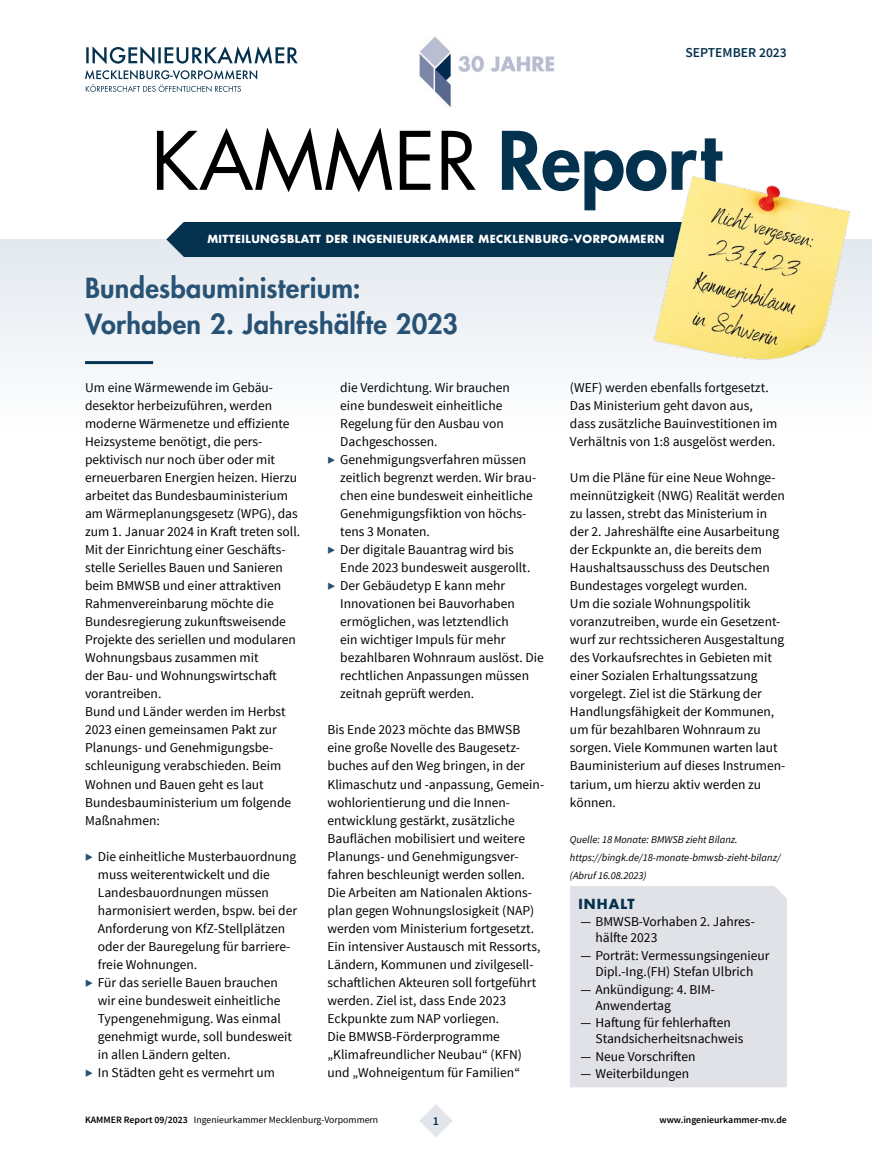
<style>
.page{position:relative;width:872px;height:1170px;background:#fff}
.page>*{position:absolute;margin:0;border:0;box-sizing:border-box;transform-origin:0 0}
.t1{font:78.3px "Futura Std";color:#000}
.Überschrift_1{font:800 27px "Futura Std";letter-spacing:.01em;color:#255072}
.t2{font:600 13.65px "Source Sans Pro";color:#04314e}
.Absatz{font:13.5px/18px "Source Sans Pro";color:#000}
.t3{font:700 13.5px "Futura Std";letter-spacing:.08em;color:#04314e}
.t4{font:600 12px "Source Sans Pro";color:#04314e}
.t5{font:700 10.95px "Futura Std";letter-spacing:.04em;color:#fff}
.Autor_Unterzeile{font:italic 10.5px/18px "Source Sans Pro";color:#000}
.t6{font:9.75px "Source Sans Pro";color:#000}
.t7{font:600 9.75px "Source Sans Pro";color:#000}
.s1{font-weight:800;color:#04314e}
.s2{color:#255072}
.s3{font-weight:600}
</style>
<div class="page">
<svg style="left:419px;top:1104px;width:34px;height:33px"></svg>
<div style="left:0;top:239px;width:872px;height:192px;background:linear-gradient(to bottom,#e2e8ef,#fdfdfe)"></div>
<svg style="left:86px;top:46px;width:212px;height:18px"></svg>
<svg style="left:85px;top:70px;width:172px;height:22px"></svg>
<div style="left:184px;top:222px;width:504px;height:35px;background:#04314e"></div>
<svg style="left:166px;top:222px;width:18px;height:35px"></svg>
<div style="left:570px;top:886px;width:217px;height:201px;background:#e0e2e8"></div>
<img style="left:419px;top:36px;width:136px;height:71px">
<img style="left:647px;top:176px;width:225px;height:193px">
<p class="t2" style="left:685px;top:44px;width:103px">SEPTEMBER 2023</p>
<p class="t1" style="left:151px;top:111px;width:571px">KAMMER <span class="s1">Report</span></p>
<p class="t5" style="left:207px;top:232px;width:458px">MITTEILUNGSBLATT DER INGENIEURKAMMER MECKLENBURG-VORPOMMERN</p>
<p class="Überschrift_1" style="left:85px;top:271px;width:277px">Bundesbauministerium:</p>
<p class="Überschrift_1" style="left:85px;top:307px;width:375px">Vorhaben 2. Jahreshälfte 2023</p>
<p class="Absatz" style="left:85px;top:379px;width:216px">Um eine Wärmewende im Gebäu&shy;desektor herbeizuführen, werden moderne Wärmenetze und effiziente Heizsysteme benötigt, die pers&shy;pektivisch nur noch über oder mit erneuerbaren Energien heizen. Hierzu arbeitet das Bundesbauministerium am Wärmeplanungsgesetz (WPG), das zum 1. Januar 2024 in Kraft treten soll.</p>
<p class="Absatz" style="left:85px;top:541px;width:212px">Mit der Einrichtung einer Geschäfts&shy;stelle Serielles Bauen und Sanieren beim BMWSB und einer attraktiven<br>Rahmenvereinbarung möchte die<br>Bundesregierung zukunftsweisende<br>Projekte des seriellen und modularen<br>Wohnungsbaus zusammen mit<br>der Bau- und Wohnungswirtschaft vorantreiben.</p>
<p class="Absatz" style="left:85px;top:703px;width:208px">Bund und Länder werden im Herbst<br>2023 einen gemeinsamen Pakt zur<br>Planungs- und Genehmigungsbe&shy;schleunigung verabschieden. Beim<br>Wohnen und Bauen geht es laut<br>Bundesbauministerium um folgende<br>Maßnahmen:</p>
<p class="Absatz" style="left:98px;top:847px;width:201px;text-indent:-13px"><span class="s2">▶</span> Die einheitliche Musterbauordnung muss weiterentwickelt und die<br>Landesbauordnungen müssen harmonisiert werden, bspw. bei der<br>Anforderung von KfZ-Stellplätzen oder der Bauregelung für barriere&shy;freie Wohnungen.</p>
<p class="Absatz" style="left:98px;top:973px;width:196px;text-indent:-13px"><span class="s2">▶</span> Für das serielle Bauen brauchen wir eine bundesweit einheitliche<br>Typengenehmigung. Was einmal genehmigt wurde, soll bundesweit in allen Ländern gelten.</p>
<p class="Absatz" style="left:85px;top:1063px;width:191px"><span class="s2">▶</span> In Städten geht es vermehrt um</p>
<p class="Absatz" style="left:340px;top:379px;width:171px">die Verdichtung. Wir brauchen eine bundesweit einheitliche<br>Regelung für den Ausbau von<br>Dachgeschossen.</p>
<p class="Absatz" style="left:340px;top:451px;width:197px;text-indent:-13px"><span class="s2">▶</span> Genehmigungsverfahren müssen zeitlich begrenzt werden. Wir brau&shy;chen eine bundesweit einheitliche<br>Genehmigungsfiktion von höchs&shy;tens 3 Monaten.</p>
<p class="Absatz" style="left:340px;top:541px;width:192px;text-indent:-13px"><span class="s2">▶</span> Der digitale Bauantrag wird bis<br>Ende 2023 bundesweit ausgerollt.</p>
<p class="Absatz" style="left:340px;top:577px;width:205px;text-indent:-13px"><span class="s2">▶</span> Der Gebäudetyp E kann mehr<br>Innovationen bei Bauvorhaben ermöglichen, was letztendlich<br>ein wichtiger Impuls für mehr bezahlbaren Wohnraum auslöst. Die rechtlichen Anpassungen müssen zeitnah geprüft werden.</p>
<p class="Absatz" style="left:327px;top:721px;width:218px">Bis Ende 2023 möchte das BMWSB eine große Novelle des Baugesetz&shy;buches auf den Weg bringen, in der Klimaschutz und -anpassung, Gemein&shy;wohlorientierung und die Innen&shy;entwicklung gestärkt, zusätzliche Bauflächen mobilisiert und weitere Planungs- und Genehmigungsver&shy;fahren beschleunigt werden sollen.</p>
<p class="Absatz" style="left:327px;top:883px;width:214px">Die Arbeiten am Nationalen Aktions&shy;plan gegen Wohnungslosigkeit (NAP) werden vom Ministerium fortgesetzt.<br>Ein intensiver Austausch mit Ressorts, Ländern, Kommunen und zivilgesell&shy;schaftlichen Akteuren soll fortgeführt werden. Ziel ist, dass Ende 2023<br>Eckpunkte zum NAP vorliegen.</p>
<p class="Absatz" style="left:327px;top:1027px;width:196px">Die BMWSB-Förderprogramme „Klimafreundlicher Neubau“ (KFN) und „Wohneigentum für Familien“</p>
<p class="Absatz" style="left:570px;top:379px;width:209px">(WEF) werden ebenfalls fortgesetzt.<br>Das Ministerium geht davon aus, dass zusätzliche Bauinvestitionen im Verhältnis von 1:8 ausgelöst werden.</p>
<p class="Absatz" style="left:570px;top:469px;width:216px">Um die Pläne für eine Neue Wohnge&shy;meinnützigkeit (NWG) Realität werden zu lassen, strebt das Ministerium in der 2. Jahreshälfte eine Ausarbeitung der Eckpunkte an, die bereits dem Haushaltsausschuss des Deutschen Bundestages vorgelegt wurden.</p>
<p class="Absatz" style="left:570px;top:595px;width:217px">Um die soziale Wohnungspolitik voranzutreiben, wurde ein Gesetzent&shy;wurf zur rechtssicheren Ausgestaltung des Vorkaufsrechtes in Gebieten mit einer Sozialen Erhaltungssatzung vorgelegt. Ziel ist die Stärkung der Handlungsfähigkeit der Kommunen, um für bezahlbaren Wohnraum zu sorgen. Viele Kommunen warten laut Bauministerium auf dieses Instrumen&shy;tarium, um hierzu aktiv werden zu können.</p>
<p class="Autor_Unterzeile" style="left:570px;top:830px;width:212px">Quelle: 18 Monate: BMWSB zieht Bilanz. https://bingk.de/18-monate-bmwsb-zieht-bilanz/ (Abruf 16.08.2023)</p>
<p class="t3" style="left:578px;top:894px;width:58px">INHALT</p>
<p class="Absatz" style="left:595px;top:913px;width:161px;line-height:16.2px;text-indent:-15px">― BMWSB-Vorhaben 2. Jahres&shy;hälfte 2023</p>
<p class="Absatz" style="left:580px;top:947px;width:190px;line-height:16.2px;text-align:center">― Porträt: Vermessungsingenieur<br>Dipl.-Ing.(FH) Stefan Ulbrich</p>
<p class="Absatz" style="left:595px;top:981px;width:121px;line-height:16.2px;text-indent:-15px">― Ankündigung: 4. BIM-<br>Anwendertag</p>
<p class="Absatz" style="left:595px;top:1014px;width:149px;line-height:16.2px;text-indent:-15px">― Haftung für fehlerhaften<br>Standsicherheitsnachweis</p>
<p class="Absatz" style="left:580px;top:1047px;width:116px">― Neue Vorschriften</p>
<p class="Absatz" style="left:580px;top:1065px;width:110px">― Weiterbildungen</p>
<p class="t6" style="left:85px;top:1113px;width:295px"><span class="s3">KAMMER Report 09/2023</span> Ingenieurkammer Mecklenburg-Vorpommern</p>
<p class="t4" style="left:433px;top:1112px;width:8px">1</p>
<p class="t7" style="left:659px;top:1113px;width:129px">www.ingenieurkammer-mv.de</p>
</div>
